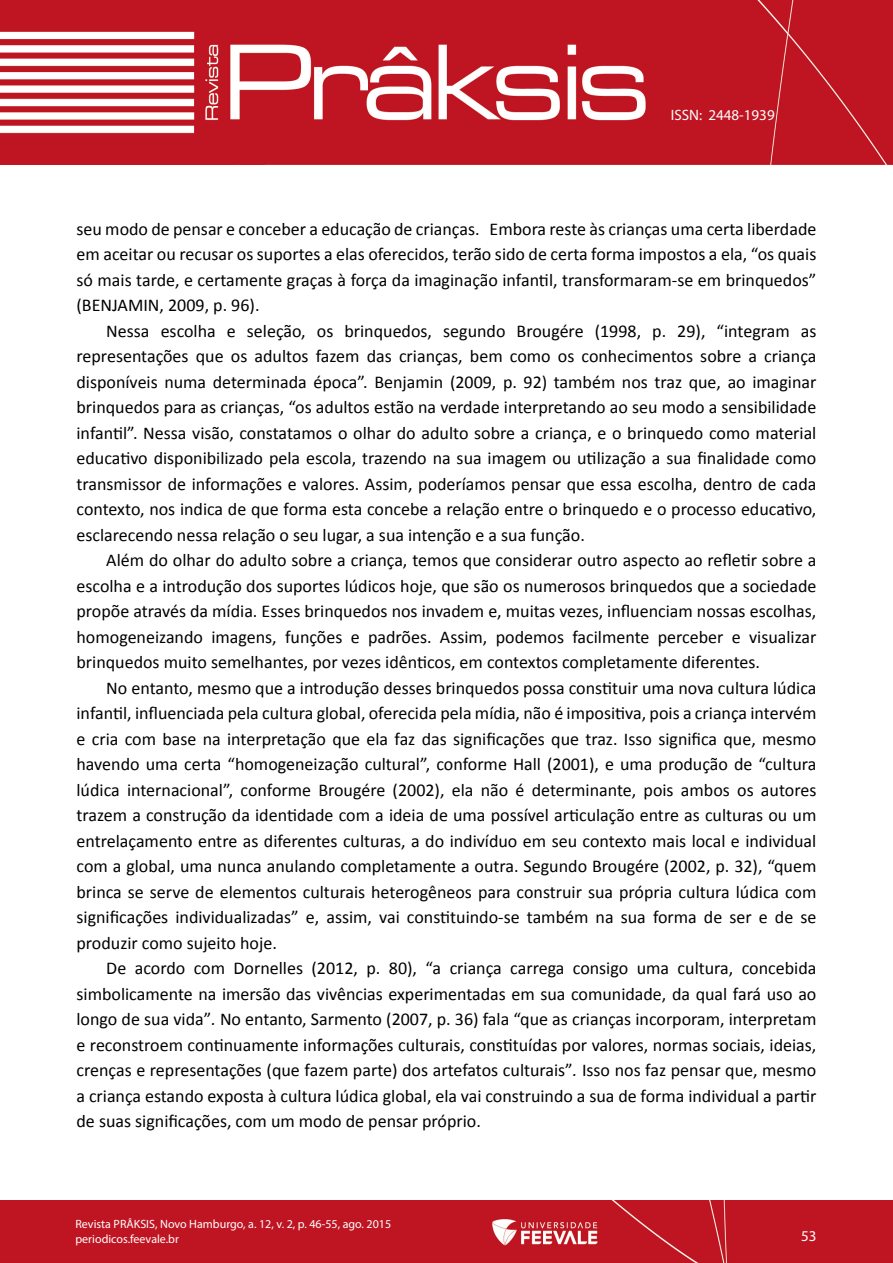
<style>
.page{position:relative;width:893px;height:1263px;background:#fff}
.page>*{position:absolute;margin:0;border:0;box-sizing:border-box;transform-origin:0 0}
.t1{font:18px/25.5px "Calibri";color:#000;text-align:justify}
.t2{font:15px "Myriad Pro";color:#fff}
.t3{font:12px/15px "Myriad Pro";color:#fff}
.s1{font-style:italic}
</style>
<div class="page">
<div style="left:0;top:1201px;width:893px;height:62px;background:#bf1522"></div>
<img style="left:0;top:0;width:893px;height:164px">
<p class="t2" style="left:671px;top:106px;width:105px">ISSN: 2448-1939</p>
<p class="t1" style="left:77px;top:216px;width:741px">seu modo de pensar e conceber a educação de crianças. Embora reste às crianças uma certa liberdade em aceitar ou recusar os suportes a elas oferecidos, terão sido de certa forma impostos a ela, “os quais só mais tarde, e certamente graças à força da imaginação infantil, transformaram-se em brinquedos” (BENJAMIN, 2009, p. 96).</p>
<p class="t1" style="left:77px;top:318px;width:741px;text-indent:30px">Nessa escolha e seleção, os brinquedos, segundo Brougére (1998, p. 29), “integram as representações que os adultos fazem das crianças, bem como os conhecimentos sobre a criança disponíveis numa determinada época”. Benjamin (2009, p. 92) também nos traz que, ao imaginar brinquedos para as crianças, “os adultos estão na verdade interpretando ao seu modo a sensibilidade infantil”. Nessa visão, constatamos o olhar do adulto sobre a criança, e o brinquedo como material educativo disponibilizado pela escola, trazendo na sua imagem ou utilização a sua finalidade como transmissor de informações e valores. Assim, poderíamos pensar que essa escolha, dentro de cada contexto, nos indica de que forma esta concebe a relação entre o brinquedo e o processo educativo, esclarecendo nessa relação o seu lugar, a sua intenção e a sua função.</p>
<p class="t1" style="left:77px;top:548px;width:741px;text-indent:30px">Além do olhar do adulto sobre a criança, temos que considerar outro aspecto ao refletir sobre a escolha e a introdução dos suportes lúdicos hoje, que são os numerosos brinquedos que a sociedade propõe através da mídia. Esses brinquedos nos invadem e, muitas vezes, influenciam nossas escolhas, homogeneizando imagens, funções e padrões. Assim, podemos facilmente perceber e visualizar brinquedos muito semelhantes, por vezes idênticos, em contextos completamente diferentes.</p>
<p class="t1" style="left:77px;top:675px;width:741px;text-indent:30px">No entanto, mesmo que a introdução desses brinquedos possa constituir uma nova cultura lúdica infantil, influenciada pela cultura global, oferecida pela mídia, não é impositiva, pois a criança intervém e cria com base na interpretação que ela faz das significações que traz. Isso significa que, mesmo havendo uma certa “homogeneização cultural”, conforme Hall (2001), e uma produção de “cultura lúdica internacional”, conforme Brougére (2002), ela não é determinante, pois ambos os autores trazem a construção da identidade com a ideia de uma possível articulação entre as culturas ou um entrelaçamento entre as diferentes culturas, a do indivíduo em seu contexto mais local e individual com a global, uma nunca anulando completamente a outra. Segundo Brougére (2002, p. 32), “quem brinca se serve de elementos culturais heterogêneos para construir sua própria cultura lúdica com significações individualizadas” e, assim, vai constituindo-se também na sua forma de ser e de se produzir como sujeito hoje.</p>
<p class="t1" style="left:77px;top:956px;width:741px;text-indent:30px">De acordo com Dornelles (2012, p. 80), “a criança carrega consigo uma cultura, concebida simbolicamente na imersão das vivências experimentadas em sua comunidade, da qual fará uso ao longo de sua vida”<span class="s1">.</span> No entanto, Sarmento (2007, p. 36) fala “que as crianças incorporam, interpretam e reconstroem continuamente informações culturais, constituídas por valores, normas sociais, ideias, crenças e representações (que fazem parte) dos artefatos culturais”<span class="s1">.</span> Isso nos faz pensar que, mesmo a criança estando exposta à cultura lúdica global, ela vai construindo a sua de forma individual a partir de suas significações, com um modo de pensar próprio.</p>
<p class="t3" style="left:75px;top:1216px;width:317px">Revista PRÂKSIS, Novo Hamburgo, a. 12, v. 2, p. 46-55, ago. 2015 periodicos.feevale.br</p>
<p class="t2" style="left:801px;top:1227px;width:17px">53</p>
</div>
